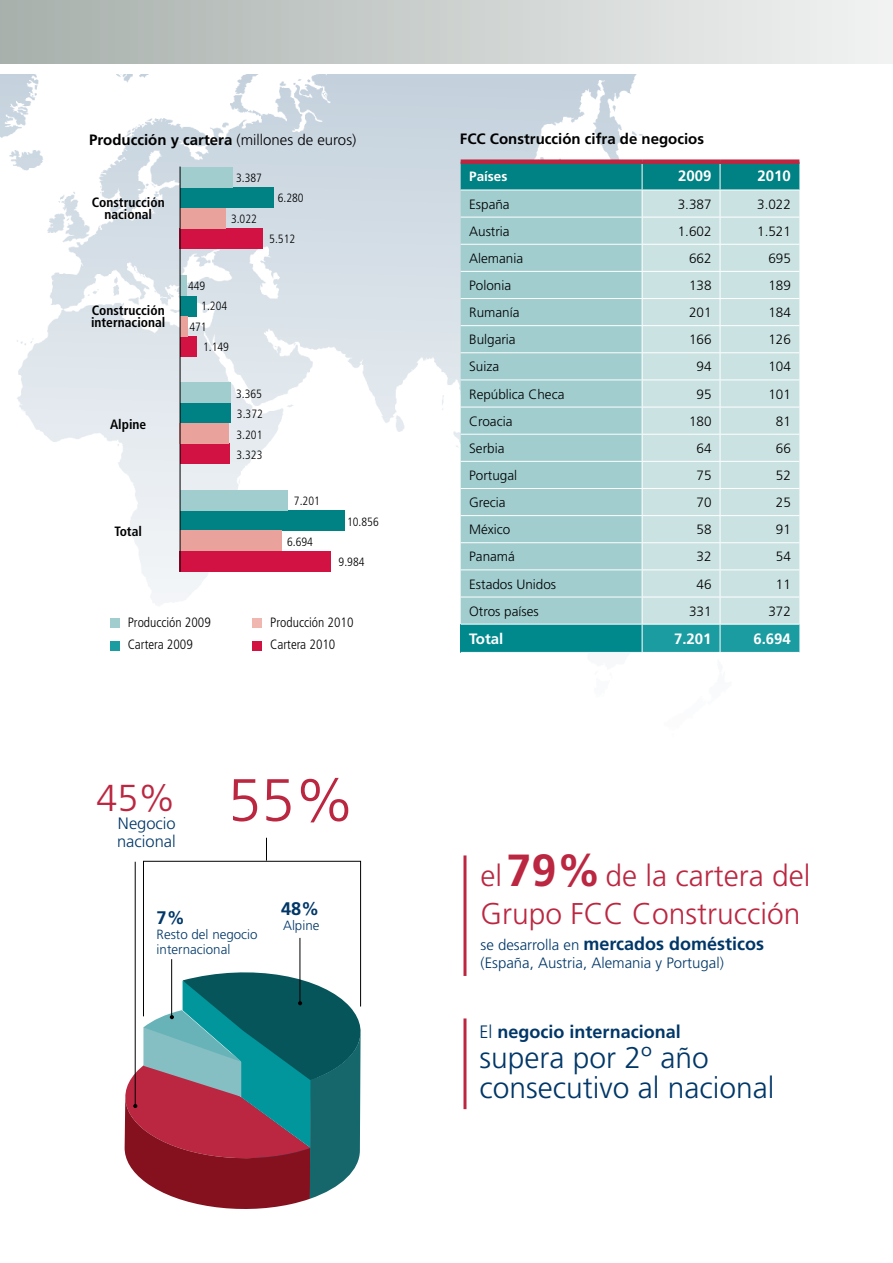
<style>
.page{position:relative;width:893px;height:1263px;background:#fff}
.page>*{position:absolute;margin:0;border:0;box-sizing:border-box;transform-origin:0 0}
.t1{font:300 60px "Frutiger LT Std";color:#bb2741}
.t2{font:300 37.5px "Frutiger LT Std";color:#bb2741}
.t3{font:300 30px/37.5px "Frutiger LT Std";color:#bb2741}
.t4{font:300 30px/30px "Frutiger LT Std";color:#003768}
.t5{font:700 18.15px "Frutiger LT Std";color:#003768}
.t6{font:700 18px "Frutiger LT Std";color:#003768}
.t7{font:300 16.5px "Frutiger LT Std";color:#003768}
.t8{font:700 15px "Frutiger";color:#000}
.t9{font:300 15px "Frutiger LT Std";color:#003768}
.t10{font:700 15px "Frutiger LT Std";color:#000}
.t11{font:700 15px "Frutiger LT Std";color:#fff}
.t12{font:300 13.5px "Frutiger LT Std";color:#000}
.t13{font:700 condensed 13.5px/12px "Frutiger LT Std";color:#000;text-align:center}
.t14{font:300 condensed 13.5px/22.5px "Frutiger LT Std";color:#000}
.t15{font:700 13.5px "Frutiger LT Std";color:#fff}
.t16{font:300 13.35px/14.5px "Frutiger LT Std";color:#003768}
.t17{font:300 condensed 12px "Frutiger LT Std";color:#000}
.s1{font-family:"Frutiger LT Std";font-weight:300}
.s2{font-weight:700;font-size:45px}
.s3{font-weight:300;font-size:15px}
.s4{font-weight:300}
</style>
<div class="page">
<img style="left:0;top:74px;width:644px;height:579px">
<div style="left:180px;top:551px;width:151px;height:20px;background:#d21242"></div>
<div style="left:180px;top:510px;width:165px;height:21px;background:#008183"></div>
<div style="left:180px;top:531px;width:101px;height:20px;background:#eaa29c"></div>
<div style="left:180px;top:490px;width:108px;height:20px;background:#a1cdcf"></div>
<div style="left:180px;top:443px;width:50px;height:21px;background:#d21242"></div>
<div style="left:180px;top:403px;width:50px;height:20px;background:#008183"></div>
<div style="left:180px;top:423px;width:49px;height:20px;background:#eaa29c"></div>
<div style="left:180px;top:382px;width:50px;height:21px;background:#a1cdcf"></div>
<div style="left:180px;top:337px;width:17px;height:20px;background:#d21242"></div>
<div style="left:180px;top:296px;width:17px;height:20px;background:#008183"></div>
<div style="left:180px;top:316px;width:8px;height:21px;background:#eaa29c"></div>
<div style="left:180px;top:276px;width:7px;height:20px;background:#a1cdcf"></div>
<div style="left:180px;top:228px;width:83px;height:21px;background:#d21242"></div>
<div style="left:180px;top:187px;width:93px;height:21px;background:#008183"></div>
<div style="left:180px;top:208px;width:45px;height:20px;background:#eaa29c"></div>
<div style="left:180px;top:167px;width:52px;height:20px;background:#a1cdcf"></div>
<hr style="left:180px;top:167px;width:1px;height:405px;background:#000">
<div style="left:111px;top:618px;width:9px;height:10px;background:#a1cdcf"></div>
<div style="left:111px;top:641px;width:9px;height:10px;background:#1b9ca1"></div>
<div style="left:253px;top:618px;width:9px;height:10px;background:#efb7b0"></div>
<div style="left:253px;top:641px;width:9px;height:10px;background:#d21242"></div>
<svg style="left:124px;top:838px;width:238px;height:371px"></svg>
<hr style="left:463px;top:855px;width:3px;height:121px;background:#bb2741">
<hr style="left:463px;top:1018px;width:3px;height:91px;background:#bb2741">
<hr style="left:461px;top:652px;width:181px;height:1px;background:#fff">
<hr style="left:642px;top:652px;width:78px;height:1px;background:#fff">
<div style="left:461px;top:159px;width:181px;height:5px;background:#bb2741"></div>
<div style="left:642px;top:159px;width:78px;height:5px;background:#bb2741"></div>
<div style="left:720px;top:159px;width:79px;height:5px;background:#bb2741"></div>
<svg style="left:461px;top:162px;width:338px;height:490px;background:#a4cfd1"></svg>
<div style="left:0;top:0;width:893px;height:64px;background:linear-gradient(to right,#a7b0ac,#f1f3f2)"></div>
<hr style="left:0;top:0;width:1px;height:64px;background:#5e6e66">
<p class="t8" style="left:89px;top:130px;width:269px">Producción y cartera <span class="s1">(millones de euros)</span></p>
<p class="t13" style="left:92px;top:197px;width:75px">Construcción nacional</p>
<p class="t13" style="left:91px;top:304px;width:76px;text-align:left">Construcción internacional</p>
<p class="t13" style="left:110px;top:418px;width:38px">Alpine</p>
<p class="t13" style="left:114px;top:526px;width:29px">Total</p>
<p class="t17" style="left:236px;top:171px;width:27px">3.387</p>
<p class="t17" style="left:231px;top:212px;width:27px">3.022</p>
<p class="t17" style="left:278px;top:191px;width:27px">6.280</p>
<p class="t17" style="left:269px;top:232px;width:27px">5.512</p>
<p class="t17" style="left:188px;top:279px;width:19px">449</p>
<p class="t17" style="left:201px;top:299px;width:27px">1.204</p>
<p class="t17" style="left:189px;top:320px;width:19px">471</p>
<p class="t17" style="left:203px;top:340px;width:27px">1.149</p>
<p class="t17" style="left:236px;top:387px;width:27px">3.365</p>
<p class="t17" style="left:237px;top:407px;width:27px">3.372</p>
<p class="t17" style="left:237px;top:428px;width:27px">3.201</p>
<p class="t17" style="left:237px;top:448px;width:27px">3.323</p>
<p class="t17" style="left:294px;top:494px;width:27px">7.201</p>
<p class="t17" style="left:287px;top:535px;width:27px">6.694</p>
<p class="t17" style="left:347px;top:515px;width:33px">10.856</p>
<p class="t17" style="left:339px;top:555px;width:27px">9.984</p>
<p class="t14" style="left:128px;top:611px;width:85px">Producción 2009<br>Cartera 2009</p>
<p class="t14" style="left:270px;top:611px;width:85px">Producción 2010<br>Cartera 2010</p>
<h2 class="t2" style="left:97px;top:776px;width:81px">45%</h2>
<p class="t7" style="left:117px;top:831px;width:60px">nacional</p>
<p class="t7" style="left:118px;top:813px;width:59px">Negocio</p>
<h1 class="t1" style="left:228px;top:766px;width:128px">55%</h1>
<h3 class="t5" style="left:157px;top:907px;width:30px">7%</h3>
<p class="t16" style="left:157px;top:927px;width:103px">Resto del negocio internacional</p>
<h3 class="t5" style="left:281px;top:898px;width:40px">48%</h3>
<p class="t16" style="left:283px;top:918px;width:38px">Alpine</p>
<p class="t10" style="left:460px;top:130px;width:246px">FCC Construcción cifra de negocios</p>
<p class="t15" style="left:469px;top:169px;width:40px">Países</p>
<p class="t11" style="left:678px;top:167px;width:35px">2009</p>
<p class="t11" style="left:758px;top:167px;width:35px">2010</p>
<p class="t12" style="left:469px;top:196px;width:42px">España</p>
<p class="t12" style="left:678px;top:196px;width:35px">3.387</p>
<p class="t12" style="left:757px;top:196px;width:35px">3.022</p>
<p class="t12" style="left:469px;top:223px;width:42px">Austria</p>
<p class="t12" style="left:678px;top:223px;width:35px">1.602</p>
<p class="t12" style="left:757px;top:223px;width:35px">1.521</p>
<p class="t12" style="left:469px;top:251px;width:55px">Alemania</p>
<p class="t12" style="left:689px;top:251px;width:24px">662</p>
<p class="t12" style="left:768px;top:251px;width:24px">695</p>
<p class="t12" style="left:469px;top:278px;width:44px">Polonia</p>
<p class="t12" style="left:689px;top:278px;width:24px">138</p>
<p class="t12" style="left:768px;top:278px;width:24px">189</p>
<p class="t12" style="left:469px;top:305px;width:52px">Rumanía</p>
<p class="t12" style="left:689px;top:305px;width:24px">201</p>
<p class="t12" style="left:768px;top:305px;width:24px">184</p>
<p class="t12" style="left:469px;top:332px;width:48px">Bulgaria</p>
<p class="t12" style="left:689px;top:332px;width:24px">166</p>
<p class="t12" style="left:768px;top:332px;width:24px">126</p>
<p class="t12" style="left:469px;top:359px;width:31px">Suiza</p>
<p class="t12" style="left:696px;top:359px;width:17px">94</p>
<p class="t12" style="left:768px;top:359px;width:24px">104</p>
<p class="t12" style="left:469px;top:386px;width:97px">República Checa</p>
<p class="t12" style="left:696px;top:386px;width:17px">95</p>
<p class="t12" style="left:768px;top:386px;width:24px">101</p>
<p class="t12" style="left:469px;top:413px;width:45px">Croacia</p>
<p class="t12" style="left:689px;top:413px;width:24px">180</p>
<p class="t12" style="left:776px;top:413px;width:17px">81</p>
<p class="t12" style="left:469px;top:441px;width:37px">Serbia</p>
<p class="t12" style="left:696px;top:441px;width:17px">64</p>
<p class="t12" style="left:776px;top:441px;width:17px">66</p>
<p class="t12" style="left:469px;top:468px;width:50px">Portugal</p>
<p class="t12" style="left:696px;top:468px;width:17px">75</p>
<p class="t12" style="left:776px;top:468px;width:17px">52</p>
<p class="t12" style="left:469px;top:495px;width:38px">Grecia</p>
<p class="t12" style="left:696px;top:495px;width:17px">70</p>
<p class="t12" style="left:776px;top:495px;width:17px">25</p>
<p class="t12" style="left:469px;top:522px;width:43px">México</p>
<p class="t12" style="left:696px;top:522px;width:17px">58</p>
<p class="t12" style="left:776px;top:522px;width:17px">91</p>
<p class="t12" style="left:469px;top:549px;width:47px">Panamá</p>
<p class="t12" style="left:696px;top:549px;width:17px">32</p>
<p class="t12" style="left:776px;top:549px;width:17px">54</p>
<p class="t12" style="left:469px;top:576px;width:89px">Estados U nidos</p>
<p class="t12" style="left:696px;top:576px;width:17px">46</p>
<p class="t12" style="left:776px;top:576px;width:17px">11</p>
<p class="t12" style="left:469px;top:603px;width:71px">Otros países</p>
<p class="t12" style="left:689px;top:603px;width:24px">331</p>
<p class="t12" style="left:768px;top:603px;width:24px">372</p>
<p class="t11" style="left:469px;top:630px;width:36px">Total</p>
<p class="t11" style="left:674px;top:630px;width:39px">7.201</p>
<p class="t11" style="left:753px;top:630px;width:39px">6.694</p>
<h3 class="t3" style="left:480px;top:858px;width:332px">el<span class="s2">79%</span>de la cartera del<br>Grupo FCC Construcción</h3>
<h3 class="t6" style="left:480px;top:933px;width:285px"><span class="s3">se desarrolla en</span> mercados domésticos</h3>
<p class="t9" style="left:480px;top:955px;width:245px">(España, Austria, Alemania y Portugal)</p>
<h3 class="t6" style="left:479px;top:1021px;width:203px"><span class="s4">El</span> negocio internacional</h3>
<h3 class="t4" style="left:479px;top:1043px;width:297px">supera por 2º año consecutivo al nacional</h3>
</div>
